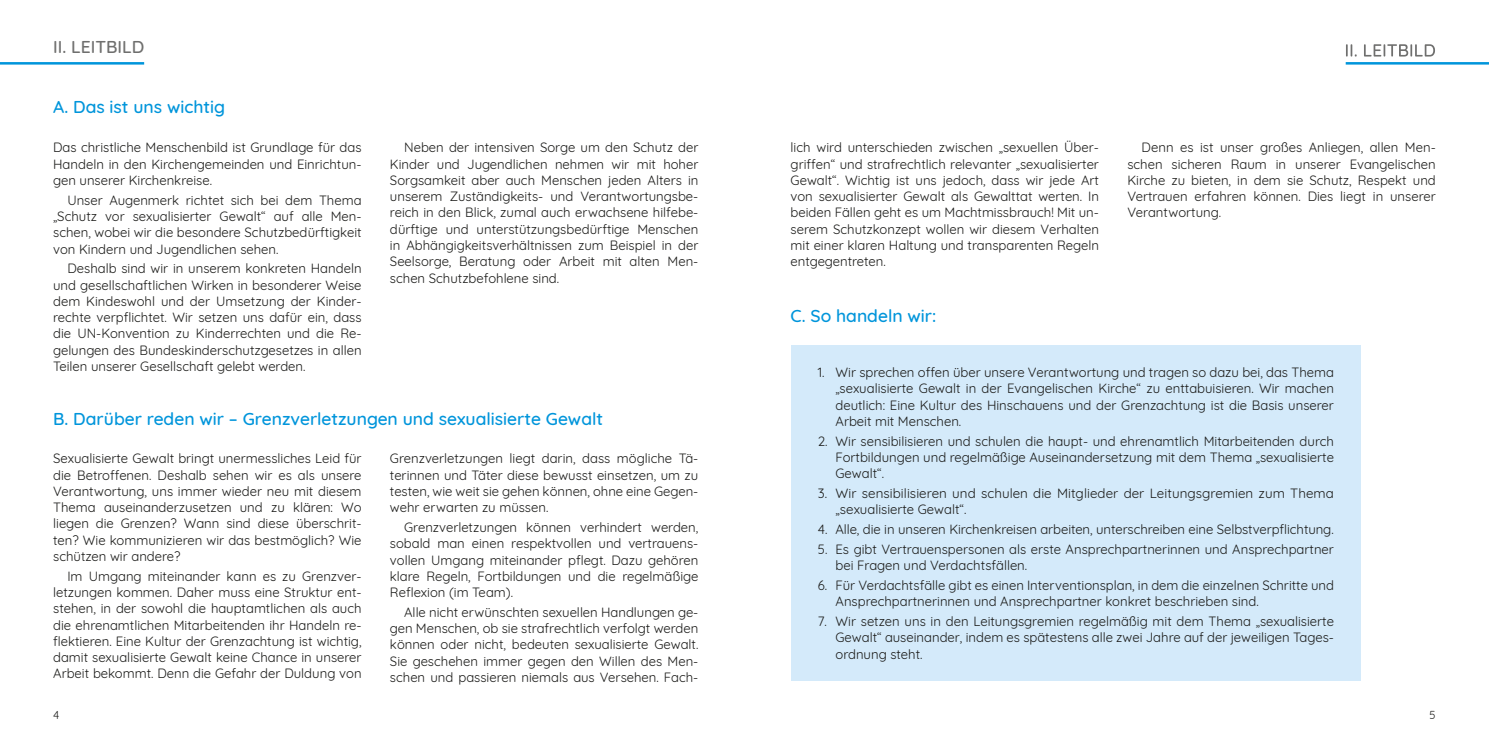
<style>
.page{position:relative;width:1489px;height:745px;background:#fff}
.page>*{position:absolute;margin:0;border:0;box-sizing:border-box;transform-origin:0 0}
.t1{font:500 17.5px "Quicksand";color:#0095db}
.H1{font:500 17.5px "Quicksand";color:#6f6f6e}
.p_ohne_Einzug{font:13.12px/16.2px "Quicksand";color:#1a1a18;text-align:justify}
.li_Zahl{font:13.12px/16.2px "Quicksand";color:#1a1a18;text-align:justify}
.t2{font:11.25px "Quicksand";color:#1a1a18}
</style>
<div class="page">
<div style="left:791px;top:345px;width:569px;height:335px;background:#d4eafa"></div>
<hr style="left:0;top:62px;width:144px;height:3px;background:#0095db">
<svg style="left:1346px;top:44px;width:88px;height:12px"></svg>
<hr style="left:1345px;top:62px;width:143px;height:3px;background:#0095db">
<h1 class="H1" style="left:53px;top:33px;width:93px">II. LEITBILD</h1>
<h2 class="t1" style="left:53px;top:93px;width:173px">A. Das ist uns wichtig</h2>
<p class="p_ohne_Einzug" style="left:53px;top:138px;width:310px">Das christliche Menschenbild ist Grundlage für das Handeln in den Kirchengemeinden und Einrichtun&shy;gen unserer Kirchenkreise.</p>
<p class="p_ohne_Einzug" style="left:53px;top:190px;width:310px;text-indent:14px">Unser Augenmerk richtet sich bei dem Thema „Schutz vor sexualisierter Gewalt“ auf alle Men&shy;schen, wobei wir die besondere Schutzbedürftigkeit von Kindern und Jugendlichen sehen.</p>
<p class="p_ohne_Einzug" style="left:53px;top:259px;width:310px;text-indent:14px">Deshalb sind wir in unserem konkreten Handeln und gesellschaftlichen Wirken in besonderer Weise dem Kindeswohl und der Umsetzung der Kinder&shy;rechte verpflichtet. Wir setzen uns dafür ein, dass die UN-Konvention zu Kinderrechten und die Re&shy;gelungen des Bundeskinderschutzgesetzes in allen Teilen unserer Gesellschaft gelebt werden.</p>
<p class="p_ohne_Einzug" style="left:390px;top:138px;width:310px;text-indent:14px">Neben der intensiven Sorge um den Schutz der Kinder und Jugendlichen nehmen wir mit hoher Sorgsamkeit aber auch Menschen jeden Alters in unserem Zuständigkeits- und Verantwortungsbe&shy;reich in den Blick, zumal auch erwachsene hilfebe&shy;dürftige und unterstützungsbedürftige Menschen in Abhängigkeitsverhältnissen zum Beispiel in der Seelsorge, Beratung oder Arbeit mit alten Men&shy;schen Schutzbefohlene sind.</p>
<h2 class="t1" style="left:53px;top:404px;width:551px">B. Darüber reden wir – Grenzverletzungen und sexualisierte Gewalt</h2>
<p class="p_ohne_Einzug" style="left:53px;top:449px;width:310px">Sexualisierte Gewalt bringt unermessliches Leid für die Betroffenen. Deshalb sehen wir es als unsere Verantwortung, uns immer wieder neu mit diesem Thema auseinanderzusetzen und zu klären: Wo liegen die Grenzen? Wann sind diese überschrit&shy;ten? Wie kommunizieren wir das bestmöglich? Wie schützen wir andere?</p>
<p class="p_ohne_Einzug" style="left:53px;top:566px;width:310px;text-indent:14px">Im Umgang miteinander kann es zu Grenzver&shy;letzungen kommen. Daher muss eine Struktur ent&shy;stehen, in der sowohl die hauptamtlichen als auch die ehrenamtlichen Mitarbeitenden ihr Handeln re&shy;flektieren. Eine Kultur der Grenzachtung ist wichtig, damit sexualisierte Gewalt keine Chance in unserer Arbeit bekommt. Denn die Gefahr der Duldung von</p>
<p class="p_ohne_Einzug" style="left:390px;top:449px;width:310px">Grenzverletzungen liegt darin, dass mögliche Tä&shy;terinnen und Täter diese bewusst einsetzen, um zu testen, wie weit sie gehen können, ohne eine Gegen&shy;wehr erwarten zu müssen.</p>
<p class="p_ohne_Einzug" style="left:390px;top:517px;width:310px;text-indent:14px">Grenzverletzungen können verhindert werden, sobald man einen respektvollen und vertrauens&shy;vollen Umgang miteinander pflegt. Dazu gehören klare Regeln, Fortbildungen und die regelmäßige Reflexion (im Team).</p>
<p class="p_ohne_Einzug" style="left:390px;top:602px;width:310px;text-indent:14px">Alle nicht erwünschten sexuellen Handlungen ge&shy;gen Menschen, ob sie strafrechtlich verfolgt werden können oder nicht, bedeuten sexualisierte Gewalt.<br>Sie geschehen immer gegen den Willen des Men&shy;schen und passieren niemals aus Versehen. Fach-</p>
<p class="p_ohne_Einzug" style="left:790px;top:138px;width:310px">lich wird unterschieden zwischen „sexuellen Über&shy;griffen“ und strafrechtlich relevanter „sexualisierter Gewalt“. Wichtig ist uns jedoch, dass wir jede Art von sexualisierter Gewalt als Gewalttat werten. In beiden Fällen geht es um Machtmissbrauch! Mit un&shy;serem Schutzkonzept wollen wir diesem Verhalten mit einer klaren Haltung und transparenten Regeln entgegentreten.</p>
<p class="p_ohne_Einzug" style="left:1127px;top:138px;width:310px;text-indent:14px">Denn es ist unser großes Anliegen, allen Men&shy;schen sicheren Raum in unserer Evangelischen Kirche zu bieten, in dem sie Schutz, Respekt und Vertrauen erfahren können. Dies liegt in unserer Verantwortung.</p>
<h2 class="t1" style="left:790px;top:302px;width:147px">C. So handeln wir:</h2>
<p class="li_Zahl" style="left:835px;top:362px;width:500px;text-indent:-18px">1. Wir sprechen offen über unsere Verantwortung und tragen so dazu bei, das Thema „sexualisierte Gewalt in der Evangelischen Kirche“ zu enttabuisieren. Wir machen deutlich: Eine Kultur des Hinschauens und der Grenzachtung ist die Basis unserer Arbeit mit Menschen.</p>
<p class="li_Zahl" style="left:835px;top:431px;width:500px;text-indent:-18px">2. Wir sensibilisieren und schulen die haupt- und ehrenamtlich Mitarbeitenden durch Fortbildungen und regelmäßige Auseinandersetzung mit dem Thema „sexualisierte Gewalt“.</p>
<p class="li_Zahl" style="left:835px;top:483px;width:500px;text-indent:-18px">3. Wir sensibilisieren und schulen die Mitglieder der Leitungsgremien zum Thema „sexualisierte Gewalt“.</p>
<p class="li_Zahl" style="left:817px;top:519px;width:517px">4. Alle, die in unseren Kirchenkreisen arbeiten, unterschreiben eine Selbstverpflichtung.</p>
<p class="li_Zahl" style="left:835px;top:539px;width:500px;text-indent:-18px">5. Es gibt Vertrauenspersonen als erste Ansprechpartnerinnen und Ansprechpartner bei Fragen und Verdachtsfällen.</p>
<p class="li_Zahl" style="left:835px;top:575px;width:500px;text-indent:-18px">6. Für Verdachtsfälle gibt es einen Interventionsplan, in dem die einzelnen Schritte und<br>Ansprechpartnerinnen und Ansprechpartner konkret beschrieben sind.</p>
<p class="li_Zahl" style="left:835px;top:611px;width:500px;text-indent:-18px">7. Wir setzen uns in den Leitungsgremien regelmäßig mit dem Thema „sexualisierte Gewalt“ auseinander, indem es spätestens alle zwei Jahre auf der jeweiligen Tages&shy;ordnung steht.</p>
<p class="t2" style="left:53px;top:706px;width:8px">4</p>
<p class="t2" style="left:1429px;top:706px;width:8px">5</p>
</div>
